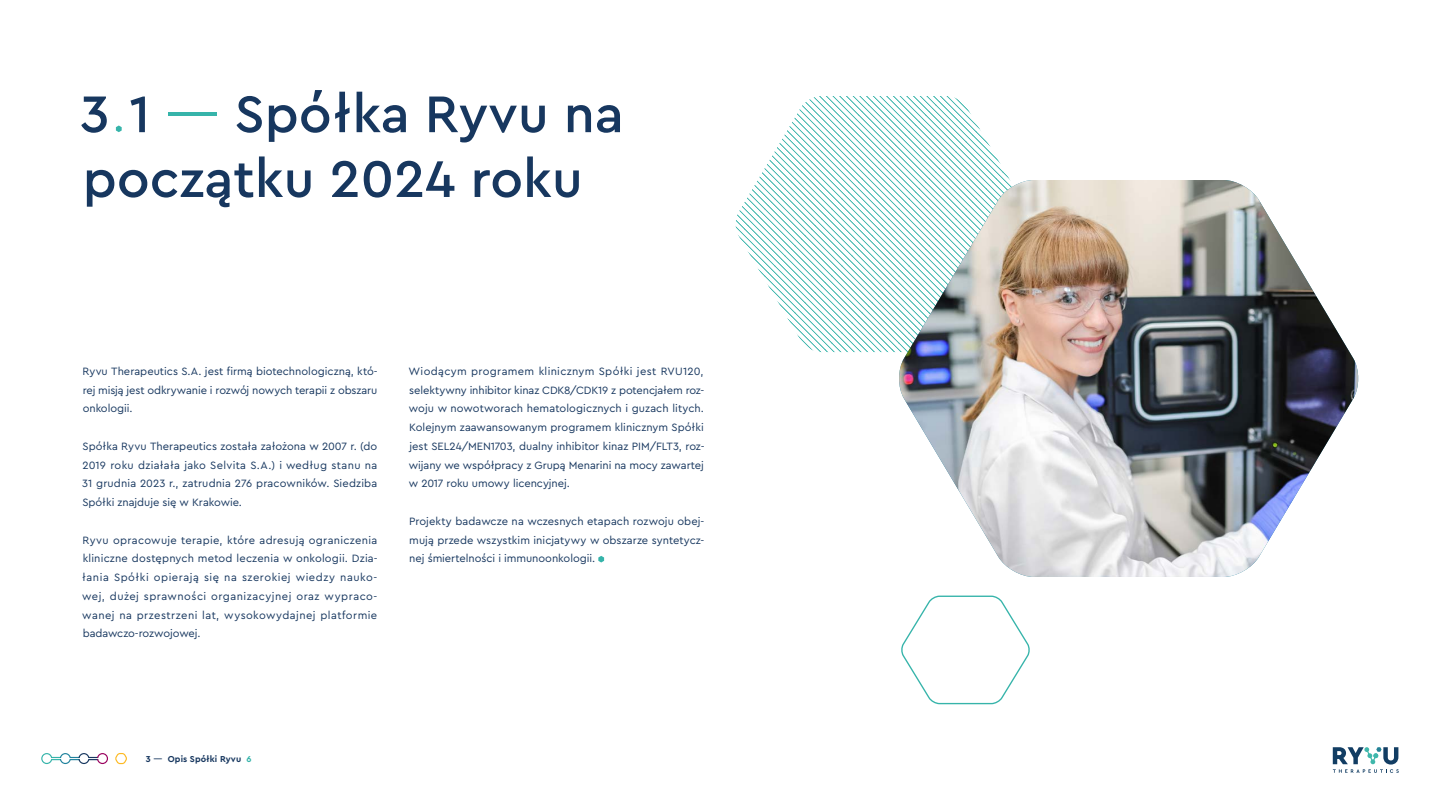
<style>
.page{position:relative;width:1440px;height:810px;background:#fff}
.page>*{position:absolute;margin:0;border:0;box-sizing:border-box;transform-origin:0 0}
.t1{font:500 54px/64.8px "Cera Pro";color:#17375f}
.t2{font:11.1px/18.8px "Cera Pro";letter-spacing:-.005em;color:#17375f;text-align:justify}
.t3{font:700 9px "Cera Pro";letter-spacing:.01em;color:#17375f}
.s1{font-family:"Abel";font-weight:400;color:#36b4aa}
.s2{font-weight:500}
.s3{color:#36b4aa}
</style>
<div class="page">
<svg style="left:1333px;top:747px;width:66px;height:26px"></svg>
<svg style="left:115px;top:753px;width:12px;height:11px"></svg>
<svg style="left:41px;top:753px;width:67px;height:11px"></svg>
<svg style="left:116px;top:126px;width:6px;height:6px"></svg>
<svg style="left:598px;top:556px;width:6px;height:7px"></svg>
<svg style="left:735px;top:96px;width:275px;height:256px"></svg>
<img style="left:897px;top:180px;width:462px;height:397px">
<svg style="left:901px;top:595px;width:129px;height:110px"></svg>
<h1 class="t1" style="left:80px;top:79px;width:545px">3 1 <span class="s1">—</span> Spółka Ryvu na początku 2024 roku</h1>
<p class="t2" style="left:83px;top:361px;width:297px">Ryvu Therapeutics S.A. jest firmą biotechnologiczną, któ&shy;rej misją jest odkrywanie i rozwój nowych terapii z obszaru onkologii.</p>
<p class="t2" style="left:82px;top:436px;width:297px">Spółka Ryvu Therapeutics została założona w 2007 r. (do 2019 roku działała jako Selvita S.A.) i według stanu na 31 grudnia 2023 r., zatrudnia 276 pracowników. Siedziba Spółki znajduje się w Krakowie.</p>
<p class="t2" style="left:82px;top:530px;width:297px">Ryvu opracowuje terapie, które adresują ograniczenia kliniczne dostępnych metod leczenia w onkologii. Dzia&shy;łania Spółki opierają się na szerokiej wiedzy nauko&shy;wej, dużej sprawności organizacyjnej oraz wypraco&shy;wanej na przestrzeni lat, wysokowydajnej platformie badawczo-rozwojowej.</p>
<p class="t2" style="left:409px;top:361px;width:298px">Wiodącym programem klinicznym Spółki jest RVU120, selektywny inhibitor kinaz CDK8/CDK19 z potencjałem roz&shy;woju w nowotworach hematologicznych i guzach litych.<br>Kolejnym zaawansowanym programem klinicznym Spółki jest SEL24/MEN1703, dualny inhibitor kinaz PIM/FLT3, roz&shy;wijany we współpracy z Grupą Menarini na mocy zawartej w 2017 roku umowy licencyjnej.</p>
<p class="t2" style="left:409px;top:511px;width:297px">Projekty badawcze na wczesnych etapach rozwoju obej&shy;mują przede wszystkim inicjatywy w obszarze syntetycz&shy;nej śmiertelności i immunoonkologii.</p>
<p class="t3" style="left:146px;top:753px;width:107px">3 <span class="s2">—</span> Opis Spółki Ryvu <span class="s3">6</span></p>
</div>
